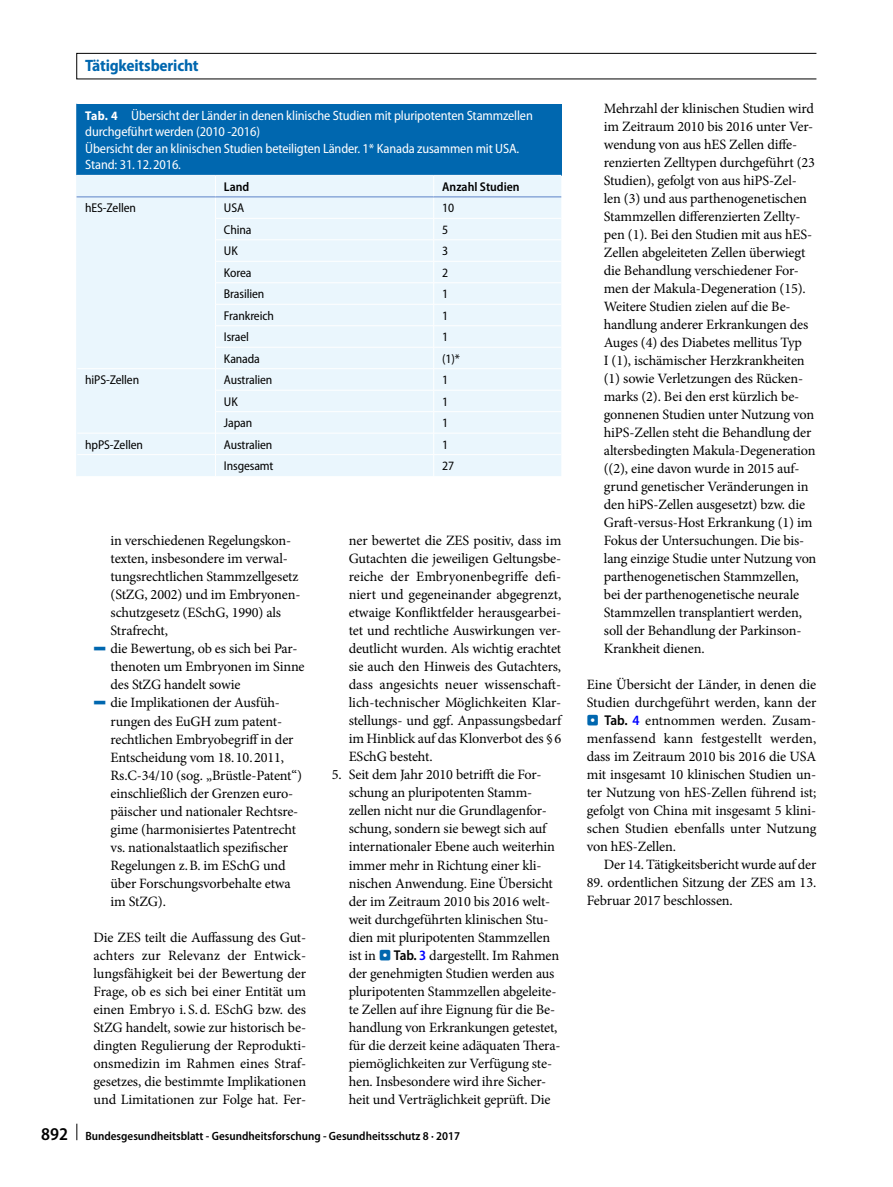
<style>
.page{position:relative;width:893px;height:1187px;background:#fff}
.page>*{position:absolute;margin:0;border:0;box-sizing:border-box;transform-origin:0 0}
.t1{font:700 semi-condensed 16.5px "Myriad Pro";letter-spacing:-.01em;color:#0067af}
.t2{font:14.25px/18px "Minion Pro";letter-spacing:-.01em;color:#000;text-align:justify}
.t3{font:semi-condensed 13.5px/16.5px "Myriad Pro";letter-spacing:-.01em;color:#fff}
.t4{font:semi-condensed 12.75px "Myriad Pro";letter-spacing:-.01em;color:#000}
.t5{font:600 semi-condensed 12.75px "Myriad Pro";color:#000}
.t6{font:600 semi-condensed 12px "Myriad Pro";color:#000}
.s1{font-weight:700;font-size:12.75px}
.s2{font-family:"Blik Buttons";color:#0067af}
.s3{font-family:"Myriad Pro";font-weight:600;font-stretch:semi-condensed}
.s4{font-family:"Myriad Pro";font-weight:600;font-stretch:semi-condensed;color:#00f}
.s5{font-size:18px}
</style>
<div class="page">
<svg style="left:77px;top:1123px;width:1px;height:17px"></svg>
<div style="left:77px;top:53px;width:740px;height:26px;border:1px solid #000"></div>
<div style="left:77px;top:104px;width:484px;height:71px;background:#0067af"></div>
<div style="left:77px;top:176px;width:484px;height:300px;background:#eaf6fd"></div>
<hr style="left:215px;top:218px;width:219px;height:1px;background:#fff">
<hr style="left:434px;top:218px;width:127px;height:1px;background:#fff">
<hr style="left:215px;top:239px;width:219px;height:1px;background:#fff">
<hr style="left:434px;top:239px;width:127px;height:1px;background:#fff">
<hr style="left:215px;top:261px;width:219px;height:1px;background:#fff">
<hr style="left:434px;top:261px;width:127px;height:1px;background:#fff">
<hr style="left:215px;top:282px;width:219px;height:1px;background:#fff">
<hr style="left:434px;top:282px;width:127px;height:1px;background:#fff">
<hr style="left:215px;top:304px;width:219px;height:1px;background:#fff">
<hr style="left:434px;top:304px;width:127px;height:1px;background:#fff">
<hr style="left:215px;top:325px;width:219px;height:1px;background:#fff">
<hr style="left:434px;top:325px;width:127px;height:1px;background:#fff">
<hr style="left:215px;top:347px;width:219px;height:1px;background:#fff">
<hr style="left:434px;top:347px;width:127px;height:1px;background:#fff">
<hr style="left:77px;top:368px;width:138px;height:1px;background:#fff">
<hr style="left:215px;top:368px;width:219px;height:1px;background:#fff">
<hr style="left:434px;top:368px;width:127px;height:1px;background:#fff">
<hr style="left:215px;top:390px;width:219px;height:1px;background:#fff">
<hr style="left:434px;top:390px;width:127px;height:1px;background:#fff">
<hr style="left:215px;top:411px;width:219px;height:1px;background:#fff">
<hr style="left:434px;top:411px;width:127px;height:1px;background:#fff">
<hr style="left:77px;top:433px;width:138px;height:1px;background:#fff">
<hr style="left:215px;top:433px;width:219px;height:1px;background:#fff">
<hr style="left:434px;top:433px;width:127px;height:1px;background:#fff">
<hr style="left:77px;top:454px;width:138px;height:1px;background:#fff">
<hr style="left:215px;top:454px;width:219px;height:1px;background:#fff">
<hr style="left:434px;top:454px;width:127px;height:1px;background:#fff">
<hr style="left:76px;top:104px;width:1px;height:71px;background:#0067af">
<hr style="left:215px;top:196px;width:219px;height:1px;background:#7b9cd3">
<svg style="left:215px;top:175px;width:1px;height:301px"></svg>
<svg style="left:76px;top:175px;width:1px;height:301px"></svg>
<hr style="left:77px;top:196px;width:138px;height:1px;background:#7b9cd3">
<svg style="left:433px;top:175px;width:1px;height:301px"></svg>
<hr style="left:434px;top:196px;width:127px;height:1px;background:#7b9cd3">
<p class="t1" style="left:85px;top:56px;width:115px">Tätigkeitsbericht</p>
<p class="t3" style="left:85px;top:107px;width:449px"><span class="s1">Tab. 4</span> Übersicht der Länder in denen klinische Studien mit pluripotenten Stammzellen durchgeführt werden (2010 -2016)<br>Übersicht der an klinischen Studien beteiligten Länder. 1* Kanada zusammen mit USA.<br>Stand: 31.12.2016.</p>
<p class="t5" style="left:224px;top:179px;width:27px">Land</p>
<p class="t5" style="left:442px;top:179px;width:79px">Anzahl Studien</p>
<p class="t4" style="left:85px;top:201px;width:52px">hES-Zellen</p>
<p class="t4" style="left:224px;top:201px;width:22px">USA</p>
<p class="t4" style="left:442px;top:201px;width:13px">10</p>
<p class="t4" style="left:224px;top:223px;width:29px">China</p>
<p class="t4" style="left:442px;top:223px;width:8px">5</p>
<p class="t4" style="left:224px;top:244px;width:15px">UK</p>
<p class="t4" style="left:442px;top:244px;width:8px">3</p>
<p class="t4" style="left:224px;top:266px;width:29px">Korea</p>
<p class="t4" style="left:442px;top:266px;width:8px">2</p>
<p class="t4" style="left:224px;top:287px;width:42px">Brasilien</p>
<p class="t4" style="left:442px;top:287px;width:8px">1</p>
<p class="t4" style="left:224px;top:308px;width:51px">Frankreich</p>
<p class="t4" style="left:442px;top:308px;width:8px">1</p>
<p class="t4" style="left:224px;top:330px;width:27px">Israel</p>
<p class="t4" style="left:442px;top:330px;width:8px">1</p>
<p class="t4" style="left:224px;top:351px;width:38px">Kanada</p>
<p class="t4" style="left:442px;top:351px;width:19px">(1)*</p>
<p class="t4" style="left:85px;top:373px;width:55px">hiPS-Zellen</p>
<p class="t4" style="left:224px;top:373px;width:50px">Australien</p>
<p class="t4" style="left:442px;top:373px;width:8px">1</p>
<p class="t4" style="left:224px;top:394px;width:15px">UK</p>
<p class="t4" style="left:442px;top:394px;width:8px">1</p>
<p class="t4" style="left:224px;top:416px;width:30px">Japan</p>
<p class="t4" style="left:442px;top:416px;width:8px">1</p>
<p class="t4" style="left:85px;top:437px;width:59px">hpPS-Zellen</p>
<p class="t4" style="left:224px;top:437px;width:50px">Australien</p>
<p class="t4" style="left:442px;top:437px;width:8px">1</p>
<p class="t4" style="left:224px;top:459px;width:51px">Insgesamt</p>
<p class="t4" style="left:442px;top:459px;width:13px">27</p>
<p class="t2" style="left:111px;top:532px;width:182px">in verschiedenen Regelungskon-</p>
<p class="t2" style="left:111px;top:550px;width:179px">texten, insbesondere im verwal-</p>
<p class="t2" style="left:111px;top:568px;width:189px">tungsrechtlichen Stammzellgesetz</p>
<p class="t2" style="left:111px;top:586px;width:191px">(StZG, 2002) und im Embryonen-</p>
<p class="t2" style="left:111px;top:604px;width:172px">schutzgesetz (ESchG, 1990) als</p>
<p class="t2" style="left:111px;top:622px;width:59px">Strafrecht,</p>
<p class="t2" style="left:94px;top:640px;width:205px"><span class="s2">5</span> die Bewertung, ob es sich bei Par-</p>
<p class="t2" style="left:111px;top:658px;width:196px">thenoten um Embryonen im Sinne</p>
<p class="t2" style="left:111px;top:676px;width:132px">des StZG handelt sowie</p>
<p class="t2" style="left:94px;top:694px;width:188px"><span class="s2">5</span> die Implikationen der Ausfüh-</p>
<p class="t2" style="left:111px;top:712px;width:173px">rungen des EuGH zum patent-</p>
<p class="t2" style="left:111px;top:730px;width:184px">rechtlichen Embryobegriff in der</p>
<p class="t2" style="left:111px;top:748px;width:175px">Entscheidung vom 18.10.2011,</p>
<p class="t2" style="left:111px;top:766px;width:193px">Rs.C-34/10 (sog. „Brüstle-Patent“)</p>
<p class="t2" style="left:111px;top:784px;width:184px">einschließlich der Grenzen euro-</p>
<p class="t2" style="left:111px;top:802px;width:189px">päischer und nationaler Rechtsre-</p>
<p class="t2" style="left:111px;top:820px;width:187px">gime (harmonisiertes Patentrecht</p>
<p class="t2" style="left:111px;top:838px;width:179px">vs. nationalstaatlich spezifischer</p>
<p class="t2" style="left:111px;top:856px;width:177px">Regelungen z.B. im ESchG und</p>
<p class="t2" style="left:111px;top:874px;width:182px">über Forschungsvorbehalte etwa</p>
<p class="t2" style="left:111px;top:892px;width:57px">im StZG).</p>
<p class="t2" style="left:94px;top:928px;width:214px">Die ZES teilt die Auffassung des Gut&shy;achters zur Relevanz der Entwick&shy;lungsfähigkeit bei der Bewertung der Frage, ob es sich bei einer Entität um einen Embryo i. S.d. ESchG bzw. des StZG handelt, sowie zur historisch be&shy;dingten Regulierung der Reprodukti&shy;onsmedizin im Rahmen eines Straf&shy;gesetzes, die bestimmte Implikationen und Limitationen zur Folge hat. Fer-</p>
<p class="t2" style="left:349px;top:532px;width:214px">ner bewertet die ZES positiv, dass im Gutachten die jeweiligen Geltungsbe&shy;reiche der Embryonenbegriffe defi&shy;niert und gegeneinander abgegrenzt, etwaige Konfliktfelder herausgearbei&shy;tet und rechtliche Auswirkungen ver&shy;deutlicht wurden. Als wichtig erachtet sie auch den Hinweis des Gutachters, dass angesichts neuer wissenschaft&shy;lich-technischer Möglichkeiten Klar&shy;stellungs- und ggf. Anpassungsbedarf im Hinblick auf das Klonverbot des §6<br>ESchG besteht.</p>
<p class="t2" style="left:349px;top:766px;width:213px;text-align:left;text-indent:-17px">5. Seit dem Jahr 2010 betrifft die For&shy;schung an pluripotenten Stamm&shy;zellen nicht nur die Grundlagenfor&shy;schung, sondern sie bewegt sich auf internationaler Ebene auch weiterhin immer mehr in Richtung einer kli&shy;nischen Anwendung. Eine Übersicht der im Zeitraum 2010 bis 2016 welt&shy;weit durchgeführten klinischen Stu&shy;dien mit pluripotenten Stammzellen ist in <span class="s2">.</span> <span class="s3">Tab.</span> <span class="s4">3</span> dargestellt. Im Rahmen der genehmigten Studien werden aus pluripotenten Stammzellen abgeleite&shy;te Zellen auf ihre Eignung für die Be&shy;handlung von Erkrankungen getestet, für die derzeit keine adäquaten Thera&shy;piemöglichkeiten zur Verfügung ste&shy;hen. Insbesondere wird ihre Sicher&shy;heit und Verträglichkeit geprüft. Die</p>
<p class="t6" style="left:41px;top:1129px;width:420px"><span class="s5">892</span> Bundesgesundheitsblatt - Gesundheitsforschung - Gesundheitsschutz 8 · 2017</p>
<p class="t2" style="left:604px;top:99px;width:214px;text-align:left">Mehrzahl der klinischen Studien wird im Zeitraum 2010 bis 2016 unter Ver&shy;wendung von aus hES Zellen diffe&shy;renzierten Zelltypen durchgeführt (23<br>Studien), gefolgt von aus hiPS-Zel&shy;len (3) und aus parthenogenetischen Stammzellen differenzierten Zellty&shy;pen (1). Bei den Studien mit aus hES-Zellen abgeleiteten Zellen überwiegt die Behandlung verschiedener For&shy;men der Makula-Degeneration (15).<br>Weitere Studien zielen auf die Be&shy;handlung anderer Erkrankungen des Auges (4) des Diabetes mellitus Typ<br>I (1), ischämischer Herzkrankheiten (1) sowie Verletzungen des Rücken&shy;marks (2). Bei den erst kürzlich be&shy;gonnenen Studien unter Nutzung von hiPS-Zellen steht die Behandlung der altersbedingten Makula-Degeneration ((2), eine davon wurde in 2015 auf&shy;grund genetischer Veränderungen in den hiPS-Zellen ausgesetzt) bzw. die Graft-versus-Host Erkrankung (1) im Fokus der Untersuchungen. Die bis&shy;lang einzige Studie unter Nutzung von parthenogenetischen Stammzellen, bei der parthenogenetische neurale Stammzellen transplantiert werden, soll der Behandlung der Parkinson-Krankheit dienen.</p>
<p class="t2" style="left:587px;top:675px;width:231px">Eine Übersicht der Länder, in denen die Studien durchgeführt werden, kann der <span class="s2">.</span> <span class="s3">Tab.</span> <span class="s4">4</span> entnommen werden. Zusam&shy;menfassend kann festgestellt werden, dass im Zeitraum 2010 bis 2016 die USA mit insgesamt 10 klinischen Studien un&shy;ter Nutzung von hES-Zellen führend ist; gefolgt von China mit insgesamt 5 klini&shy;schen Studien ebenfalls unter Nutzung von hES-Zellen.</p>
<p class="t2" style="left:604px;top:855px;width:214px">Der 14. Tätigkeitsbericht wurde auf der</p>
<p class="t2" style="left:587px;top:873px;width:231px">89. ordentlichen Sitzung der ZES am 13.<br>Februar 2017 beschlossen.</p>
</div>
